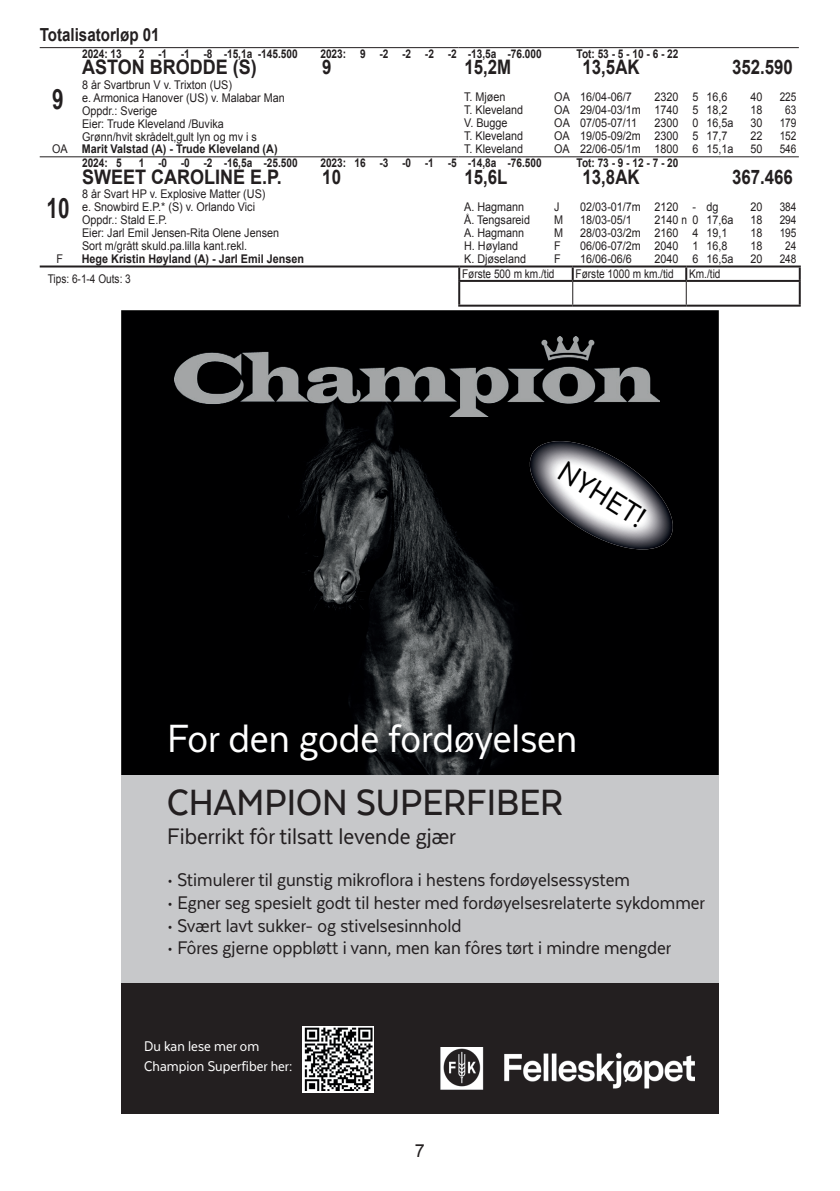
<style>
.page{position:relative;width:840px;height:1191px;background:#fff}
.page>*{position:absolute;margin:0;border:0;box-sizing:border-box;transform-origin:0 0}
.t1{font:45.4px "Texta Narrow";color:#fff}
.t2{font:500 42.2px "Texta Narrow";color:#231f20}
.t3{font:34px "Texta Narrow";color:#000}
.t4{font:700 28px "Arial Narrow";color:#231f20;scale:.9 1}
.t5{font:26px "Texta Narrow";color:#231f20}
.t6{font:21px "Texta Narrow";color:#231f20}
.t7{font:700 20px "Arial";color:#231f20;scale:.84 1}
.t8{font:700 20px "Arial";color:#231f20;scale:.9 1}
.t9{font:700 18px "Arial";color:#231f20;scale:.84 1}
.t10{font:18px "Arial";color:#231f20}
.t11{font:16.2px/19.4px "Texta Narrow";color:#fff}
.t12{font:12px/13px "Arial";color:#231f20;scale:.9 1}
.t13{font:700 12px "Arial";color:#231f20;scale:.84 1}
.t14{font:12px "Arial";color:#231f20;scale:.84 1}
.t15{font:700 12px "Arial";color:#231f20;scale:.9 1}
.s1{font-weight:400}
</style>
<div class="page">
<hr style="left:40px;top:47px;width:42px;height:1px;background:#231f20">
<hr style="left:82px;top:47px;width:376px;height:1px;background:#231f20">
<hr style="left:458px;top:47px;width:340px;height:1px;background:#231f20">
<hr style="left:40px;top:156px;width:42px;height:1px;background:#231f20">
<hr style="left:82px;top:156px;width:376px;height:1px;background:#231f20">
<hr style="left:458px;top:156px;width:340px;height:1px;background:#231f20">
<hr style="left:40px;top:265px;width:419px;height:2px;background:#231f20">
<hr style="left:459px;top:265px;width:113px;height:2px;background:#231f20">
<svg style="left:458px;top:267px;width:2px;height:13px"></svg>
<hr style="left:572px;top:265px;width:113px;height:2px;background:#231f20">
<hr style="left:685px;top:265px;width:115px;height:2px;background:#231f20">
<svg style="left:798px;top:267px;width:2px;height:13px"></svg>
<hr style="left:458px;top:280px;width:114px;height:2px;background:#231f20">
<hr style="left:458px;top:282px;width:2px;height:23px;background:#231f20">
<hr style="left:458px;top:305px;width:114px;height:2px;background:#231f20">
<hr style="left:572px;top:280px;width:113px;height:2px;background:#231f20">
<hr style="left:572px;top:305px;width:113px;height:2px;background:#231f20">
<svg style="left:571px;top:267px;width:2px;height:38px"></svg>
<hr style="left:685px;top:280px;width:115px;height:2px;background:#231f20">
<hr style="left:798px;top:282px;width:2px;height:23px;background:#231f20">
<hr style="left:685px;top:305px;width:115px;height:2px;background:#231f20">
<svg style="left:684px;top:267px;width:2px;height:38px"></svg>
<img style="left:121px;top:310px;width:597px;height:465px">
<img style="left:174px;top:336px;width:484px;height:80px">
<div style="left:121px;top:775px;width:597px;height:212px;background:#c7c8ca"></div>
<div style="left:121px;top:983px;width:597px;height:131px;background:#231f20"></div>
<svg style="left:302px;top:1090px;width:71px;height:2px"></svg>
<img style="left:440px;top:1047px;width:254px;height:42px">
<img style="left:302px;top:1026px;width:71px;height:64px">
<img style="left:521px;top:441px;width:159px;height:108px">
<h3 class="t9" style="left:40px;top:23px;width:144px">Totalisatorløp 01</h3>
<p class="t13" style="left:82px;top:45px;width:49px">2024: 13</p>
<p class="t13" style="left:139px;top:45px;width:190px">2 -1 -1 -8 -15,1a -145.500</p>
<p class="t13" style="left:320px;top:45px;width:265px">2023: 9 -2 -2 -2 -2 -13,5a -76.000</p>
<p class="t13" style="left:576px;top:45px;width:123px">Tot: 53 - 5 - 10 - 6 - 22</p>
<h3 class="t8" style="left:82px;top:54px;width:196px">ASTON BRODDE (S)</h3>
<h3 class="t7" style="left:322px;top:54px;width:13px">9</h3>
<h3 class="t7" style="left:464px;top:54px;width:57px">15,2M</h3>
<h3 class="t7" style="left:582px;top:54px;width:69px">13,5AK</h3>
<h3 class="t7" style="left:731px;top:54px;width:74px">352.590</h3>
<p class="t12" style="left:82px;top:78px;width:227px">8 år Svartbrun V v. Trixton (US)<br>e. Armonica Hanover (US) v. Malabar Man<br>Oppdr.: Sverige<br>Eier: Trude Kleveland /Buvika<br>Grønn/hvit skrådelt,gult lyn og mv i s</p>
<h3 class="t4" style="left:52px;top:78px;width:14px">9</h3>
<p class="t12" style="left:464px;top:91px;width:48px">T. Mjøen</p>
<p class="t12" style="left:554px;top:91px;width:88px">OA 16/04 -06/ 7</p>
<p class="t12" style="left:654px;top:91px;width:83px">2320 5 16,6</p>
<p class="t12" style="left:750px;top:91px;width:15px">40</p>
<p class="t14" style="left:779px;top:89px;width:22px">225</p>
<p class="t12" style="left:464px;top:104px;width:67px">T. Kleveland</p>
<p class="t12" style="left:554px;top:104px;width:194px">OA 29/04 -03/ 1m 1740 5 18,2</p>
<p class="t12" style="left:750px;top:104px;width:15px">18</p>
<p class="t14" style="left:784px;top:102px;width:15px">63</p>
<p class="t12" style="left:464px;top:117px;width:50px">V. Bugge</p>
<p class="t12" style="left:554px;top:117px;width:94px">OA 07/05 -07/ 11</p>
<p class="t12" style="left:654px;top:117px;width:89px">2300 0 16,5a</p>
<p class="t12" style="left:750px;top:117px;width:15px">30</p>
<p class="t14" style="left:779px;top:115px;width:22px">179</p>
<p class="t12" style="left:464px;top:130px;width:67px">T. Kleveland</p>
<p class="t12" style="left:554px;top:130px;width:194px">OA 19/05 -09/ 2m 2300 5 17,7</p>
<p class="t12" style="left:750px;top:130px;width:15px">22</p>
<p class="t14" style="left:779px;top:128px;width:22px">152</p>
<p class="t15" style="left:52px;top:141px;width:252px"><span class="s1">OA</span> Marit Valstad (A) - Trude Kleveland (A)</p>
<p class="t12" style="left:464px;top:143px;width:67px">T. Kleveland</p>
<p class="t12" style="left:554px;top:143px;width:200px">OA 22/06 -05/ 1m 1800 6 15,1a</p>
<p class="t12" style="left:750px;top:143px;width:15px">50</p>
<p class="t14" style="left:779px;top:141px;width:22px">546</p>
<p class="t13" style="left:82px;top:154px;width:49px">2024: 5</p>
<p class="t13" style="left:139px;top:154px;width:190px">1 -0 -0 -2 -16,5a -25.500</p>
<p class="t13" style="left:320px;top:154px;width:265px">2023: 16 -3 -0 -1 -5 -14,8a -76.500</p>
<p class="t13" style="left:576px;top:154px;width:123px">Tot: 73 - 9 - 12 - 7 - 20</p>
<h3 class="t8" style="left:82px;top:163px;width:223px">SWEET CAROLINE E.P.</h3>
<h3 class="t7" style="left:322px;top:163px;width:24px">10</h3>
<h3 class="t7" style="left:464px;top:163px;width:53px">15,6L</h3>
<h3 class="t7" style="left:582px;top:163px;width:69px">13,8AK</h3>
<h3 class="t7" style="left:731px;top:163px;width:74px">367.466</h3>
<p class="t12" style="left:82px;top:187px;width:220px">8 år Svart HP v. Explosive Matter (US)<br>e. Snowbird E.P.* (S) v. Orlando Vici Oppdr.: Stald E.P.<br>Eier: Jarl Emil Jensen-Rita Olene Jensen Sort m/grått skuld.pa.lilla kant.rekl.</p>
<h3 class="t4" style="left:46px;top:187px;width:27px">10</h3>
<p class="t12" style="left:464px;top:200px;width:68px">A. Hagmann</p>
<p class="t12" style="left:554px;top:200px;width:8px">J</p>
<p class="t12" style="left:580px;top:200px;width:155px">02/03 -01/ 7m 2120 - dg</p>
<p class="t12" style="left:750px;top:200px;width:15px">20</p>
<p class="t14" style="left:779px;top:199px;width:22px">384</p>
<p class="t12" style="left:464px;top:213px;width:75px">Å. Tengsareid</p>
<p class="t12" style="left:554px;top:213px;width:11px">M</p>
<p class="t12" style="left:580px;top:213px;width:59px">18/03 -05/ 1</p>
<p class="t12" style="left:654px;top:213px;width:89px">2140 n 0 17,6a</p>
<p class="t12" style="left:750px;top:213px;width:15px">18</p>
<p class="t14" style="left:779px;top:212px;width:22px">294</p>
<p class="t12" style="left:464px;top:226px;width:68px">A. Hagmann</p>
<p class="t12" style="left:554px;top:226px;width:11px">M</p>
<p class="t12" style="left:580px;top:226px;width:165px">28/03 -03/ 2m 2160 4 19,1</p>
<p class="t12" style="left:750px;top:226px;width:15px">18</p>
<p class="t14" style="left:779px;top:225px;width:22px">195</p>
<p class="t12" style="left:464px;top:239px;width:62px">H. Høyland</p>
<p class="t12" style="left:554px;top:239px;width:9px">F</p>
<p class="t12" style="left:580px;top:239px;width:165px">06/06 -07/ 2m 2040 1 16,8</p>
<p class="t12" style="left:750px;top:239px;width:15px">18</p>
<p class="t14" style="left:784px;top:238px;width:15px">24</p>
<p class="t12" style="left:56px;top:252px;width:9px">F</p>
<p class="t15" style="left:82px;top:250px;width:248px">Hege Kristin Høyland (A) - Jarl Emil Jensen</p>
<p class="t12" style="left:464px;top:252px;width:70px">K. Djøseland</p>
<p class="t12" style="left:554px;top:252px;width:9px">F</p>
<p class="t12" style="left:580px;top:252px;width:59px">16/06 -06/ 6</p>
<p class="t12" style="left:654px;top:252px;width:89px">2040 6 16,5a</p>
<p class="t12" style="left:750px;top:252px;width:15px">20</p>
<p class="t14" style="left:779px;top:251px;width:22px">248</p>
<p class="t14" style="left:48px;top:271px;width:100px">Tips: 6-1-4 Outs: 3</p>
<p class="t14" style="left:462px;top:266px;width:112px">Første 500 m km./tid</p>
<p class="t14" style="left:575px;top:266px;width:118px">Første 1000 m km./tid</p>
<p class="t14" style="left:688px;top:266px;width:39px">Km./tid</p>
<h3 class="t3" style="left:569px;top:453px;width:98px;rotate:32deg">NYHET!</h3>
<h1 class="t1" style="left:167px;top:715px;width:411px">For den gode fordøyelsen</h1>
<h2 class="t2" style="left:167px;top:780px;width:397px">CHAMPION SUPERFIBER</h2>
<h3 class="t5" style="left:167px;top:823px;width:290px">Fiberrikt fôr tilsatt levende gjær</h3>
<h3 class="t6" style="left:167px;top:869px;width:464px">• Stimulerer til gunstig mikroflora i hestens fordøyelsessystem</h3>
<h3 class="t6" style="left:167px;top:892px;width:539px">• Egner seg spesielt godt til hester med fordøyelsesrelaterte sykdommer</h3>
<h3 class="t6" style="left:167px;top:914px;width:296px">• Svært lavt sukker- og stivelsesinnhold</h3>
<h3 class="t6" style="left:167px;top:937px;width:505px">• Fôres gjerne oppbløtt i vann, men kan fôres tørt i mindre mengder</h3>
<h3 class="t11" style="left:144px;top:1036px;width:150px">Du kan lese mer om<br>Champion Superfiber her:</h3>
<h3 class="t10" style="left:415px;top:1139px;width:12px">7</h3>
</div>
